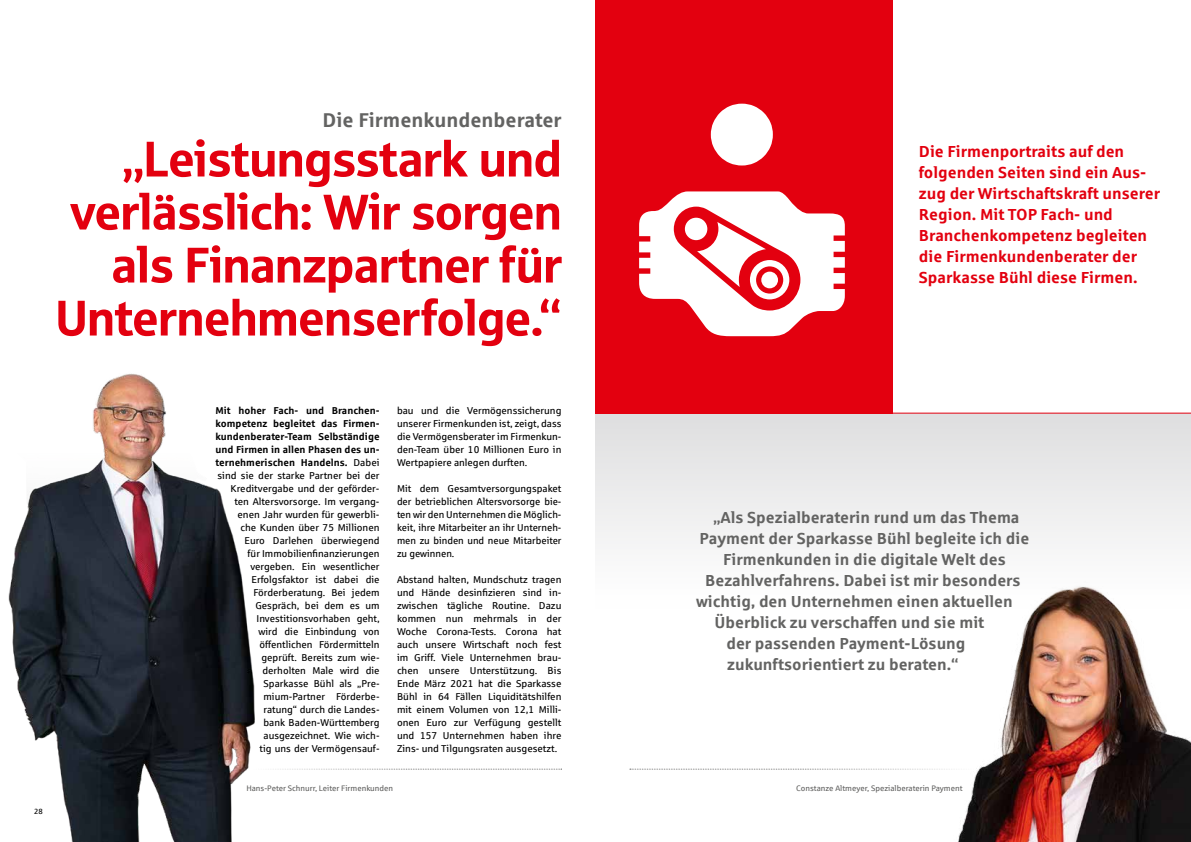
<style>
.page{position:relative;width:1191px;height:842px;background:#fff}
.page>*{position:absolute;margin:0;border:0;box-sizing:border-box;transform-origin:0 0}
.t1{font:50px/53px "Sparkasse Head";color:#e3000f;text-align:right}
.t2{font:700 20px "Sparkasse Rg";color:#636362}
.t3{font:700 16px "Sparkasse Rg";color:#636362}
.t4{font:700 16px/21px "Sparkasse Rg";color:#e3000f}
.t5{font:10px/13px "Sparkasse Rg";color:#000;text-align:justify}
.t6{font:8px "Sparkasse Rg";color:#636362}
.t7{font:7.5px "Sparkasse Rg";color:#000}
.s1{font-weight:700}
</style>
<div class="page">
<img style="left:8px;top:373px;width:247px;height:469px">
<div style="left:595px;top:413px;width:596px;height:195px;background:linear-gradient(to bottom,#dededf,#fff)"></div>
<hr style="left:595px;top:413px;width:596px;height:1px;background:#e3000f">
<svg style="left:253px;top:769px;width:309px;height:1px"></svg>
<div style="left:595px;top:0;width:298px;height:413px;background:#e3000f"></div>
<svg style="left:639px;top:104px;width:206px;height:232px"></svg>
<img style="left:953px;top:569px;width:238px;height:273px">
<svg style="left:630px;top:769px;width:346px;height:1px"></svg>
<h2 class="t2" style="left:322px;top:107px;width:241px">Die Firmenkundenberater</h2>
<h1 class="t1" style="left:56px;top:131px;width:508px">„Leistungsstark und verlässlich: Wir sorgen als Finanzpartner für<br>Unternehmenserfolge.“</h1>
<p class="t7" style="left:34px;top:806px;width:10px">28</p>
<p class="t5" style="left:215px;top:403px;width:166px;text-align:right"><span class="s1">Mit hoher Fach- und Branchen&shy;kompetenz begleitet das Firmen&shy;kundenberater-Team Selbständige und Firmen in allen Phasen des un&shy;ternehmerischen Handelns.</span> Dabei sind sie der starke Partner bei der<br>Kreditvergabe und der geförder&shy;ten Altersvorsorge. Im vergang&shy;enen Jahr wurden für gewerbli-<br>che Kunden über 75 Millionen<br>Euro Darlehen überwiegend<br>für Immobilienfinanzierungen vergeben. Ein wesentlicher<br>Erfolgsfaktor ist dabei die<br>Förderberatung. Bei jedem<br>Gespräch, bei dem es um<br>Investitionsvorhaben geht,<br>wird die Einbindung von öffentlichen Fördermitteln<br>geprüft. Bereits zum wie-<br>derholten Male wird die<br>Sparkasse Bühl als „Pre&shy;mium-Partner Förderbe-<br>ratung“ durch die Landes-<br>bank Baden-Württemberg ausgezeichnet. Wie wich-<br>tig uns der Vermögensauf-</p>
<p class="t5" style="left:397px;top:403px;width:166px">bau und die Vermögenssicherung unserer Firmenkunden ist, zeigt, dass die Vermögensberater im Firmenkun&shy;den-Team über 10 Millionen Euro in Wertpapiere anlegen durften.</p>
<p class="t5" style="left:397px;top:481px;width:166px">Mit dem Gesamtversorgungspaket der betrieblichen Altersvorsorge bie&shy;ten wir den Unternehmen die Möglich&shy;keit, ihre Mitarbeiter an ihr Unterneh&shy;men zu binden und neue Mitarbeiter zu gewinnen.</p>
<p class="t5" style="left:397px;top:572px;width:166px">Abstand halten, Mundschutz tragen und Hände desinfizieren sind in&shy;zwischen tägliche Routine. Dazu kommen nun mehrmals in der Woche Corona-Tests. Corona hat auch unsere Wirtschaft noch fest im Griff. Viele Unternehmen brau&shy;chen unsere Unterstützung. Bis Ende März 2021 hat die Sparkasse Bühl in 64 Fällen Liquiditätshilfen mit einem Volumen von 12,1 Milli&shy;onen Euro zur Verfügung gestellt und 157 Unternehmen haben ihre Zins- und Tilgungsraten ausgesetzt.</p>
<p class="t6" style="left:246px;top:783px;width:148px">Hans-Peter Schnurr, Leiter Firmenkunden</p>
<h3 class="t4" style="left:919px;top:140px;width:243px">Die Firmenportraits auf den folgenden Seiten sind ein Aus&shy;zug der Wirtschaftskraft unserer<br>Region. Mit TOP Fach- und<br>Branchenkompetenz begleiten die Firmenkundenberater der<br>Sparkasse Bühl diese Firmen.</h3>
<h3 class="t3" style="left:713px;top:507px;width:308px">„Als Spezialberaterin rund um das Thema</h3>
<h3 class="t3" style="left:699px;top:528px;width:331px">Payment der Sparkasse Bühl begleite ich die</h3>
<h3 class="t3" style="left:723px;top:549px;width:284px">Firmenkunden in die digitale Welt des</h3>
<h3 class="t3" style="left:705px;top:570px;width:317px">Bezahlverfahrens. Dabei ist mir besonders</h3>
<h3 class="t3" style="left:696px;top:591px;width:318px">wichtig, den Unternehmen einen aktuellen</h3>
<h3 class="t3" style="left:714px;top:612px;width:271px">Überblick zu verschaffen und sie mit</h3>
<h3 class="t3" style="left:726px;top:633px;width:241px">der passenden Payment-Lösung</h3>
<h3 class="t3" style="left:727px;top:654px;width:233px">zukunftsorientiert zu beraten.“</h3>
<p class="t6" style="left:796px;top:784px;width:168px">Constanze Altmeyer, Spezialberaterin Payment</p>
</div>
